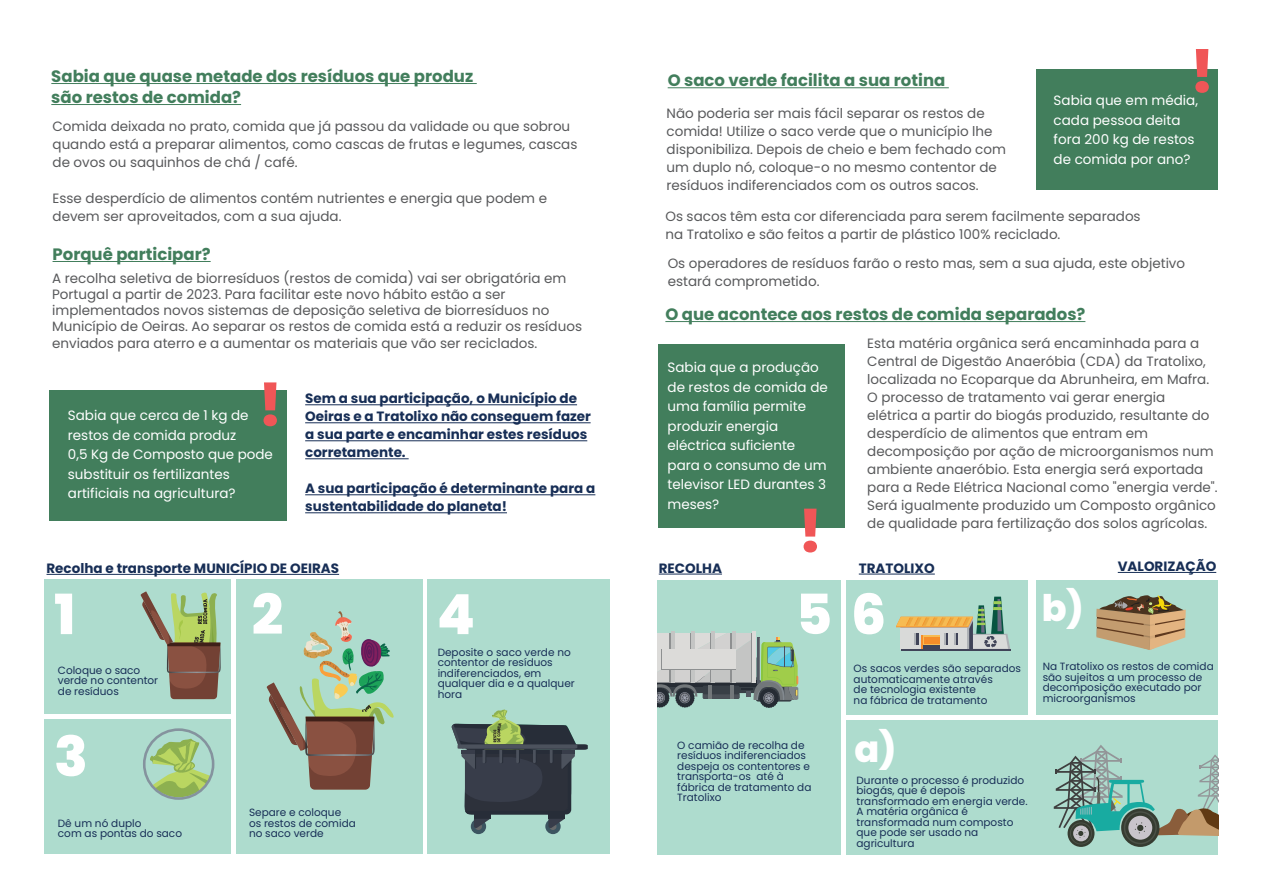
<style>
.page{position:relative;width:1263px;height:893px;background:#fff}
.page>*{position:absolute;margin:0;border:0;box-sizing:border-box;transform-origin:0 0}
.t1{font:800 58.5px "Poppins";color:#f05657}
.t2{font:800 55.35px "Poppins";color:#fff}
.t3{font:800 36.6px "Poppins";color:#fff}
.t4{font:700 16.5px/21px "Poppins";color:#427e5c}
.t5{font:13.5px/18px "Poppins";color:#58595b}
.t6{font:13.5px/19.5px "Poppins";color:#fff}
.t7{font:700 13.5px/18px "Poppins";color:#172e56}
.t8{font:10.5px/10.5px "Poppins";color:#172e56}
</style>
<div class="page">
<hr style="left:53px;top:261px;width:158px;height:1px;background:#427e5c">
<hr style="left:668px;top:87px;width:281px;height:1px;background:#427e5c">
<hr style="left:665px;top:321px;width:420px;height:1px;background:#427e5c">
<div style="left:1036px;top:69px;width:181px;height:121px;background:#427e5c"></div>
<div style="left:49px;top:390px;width:237px;height:130px;background:#427e5c"></div>
<hr style="left:51px;top:83px;width:426px;height:1px;background:#427e5c">
<hr style="left:51px;top:104px;width:190px;height:1px;background:#427e5c">
<hr style="left:305px;top:404px;width:272px;height:1px;background:#172e56">
<hr style="left:305px;top:422px;width:286px;height:1px;background:#172e56">
<hr style="left:305px;top:440px;width:282px;height:1px;background:#172e56">
<hr style="left:305px;top:458px;width:104px;height:1px;background:#172e56">
<hr style="left:305px;top:494px;width:290px;height:1px;background:#172e56">
<hr style="left:305px;top:512px;width:202px;height:1px;background:#172e56">
<div style="left:658px;top:344px;width:186px;height:184px;background:#427e5c"></div>
<div style="left:846px;top:580px;width:182px;height:135px;background:#aedcce"></div>
<div style="left:846px;top:720px;width:372px;height:135px;background:#aedcce"></div>
<div style="left:1036px;top:580px;width:181px;height:135px;background:#aedcce"></div>
<div style="left:45px;top:579px;width:186px;height:135px;background:#aedcce"></div>
<div style="left:236px;top:579px;width:186px;height:275px;background:#aedcce"></div>
<hr style="left:47px;top:574px;width:292px;height:1px;background:#172e56">
<div style="left:427px;top:579px;width:183px;height:275px;background:#aedcce"></div>
<div style="left:657px;top:580px;width:184px;height:274px;background:#aedcce"></div>
<div style="left:44px;top:719px;width:187px;height:135px;background:#aedcce"></div>
<svg style="left:141px;top:591px;width:80px;height:108px"></svg>
<svg style="left:143px;top:738px;width:71px;height:58px"></svg>
<div style="left:143px;top:728px;width:71px;height:72px;border:3px solid #85939e;border-radius:50%"></div>
<svg style="left:267px;top:611px;width:127px;height:179px"></svg>
<div style="left:471px;top:819px;width:15px;height:15px;background:#3c5561;border-radius:50%"></div>
<div style="left:475px;top:823px;width:7px;height:7px;background:#606568;border-radius:50%"></div>
<svg style="left:545px;top:819px;width:16px;height:15px"></svg>
<svg style="left:452px;top:709px;width:136px;height:120px"></svg>
<hr style="left:752px;top:632px;width:4px;height:51px;background:#dcdbd9">
<hr style="left:732px;top:632px;width:3px;height:51px;background:#c4c5c4">
<hr style="left:712px;top:632px;width:3px;height:51px;background:#c4c5c4">
<hr style="left:691px;top:632px;width:4px;height:51px;background:#c4c5c4">
<hr style="left:671px;top:632px;width:3px;height:51px;background:#c4c5c4">
<svg style="left:657px;top:633px;width:141px;height:75px"></svg>
<svg style="left:896px;top:597px;width:114px;height:53px"></svg>
<svg style="left:1096px;top:595px;width:90px;height:55px"></svg>
<div style="left:1121px;top:808px;width:38px;height:39px;background:#363c31;border-radius:50%"></div>
<div style="left:1067px;top:820px;width:27px;height:27px;background:#363c31;border-radius:50%"></div>
<svg style="left:1054px;top:745px;width:164px;height:99px"></svg>
<hr style="left:859px;top:574px;width:76px;height:1px;background:#172e56">
<hr style="left:659px;top:574px;width:63px;height:1px;background:#172e56">
<hr style="left:1118px;top:572px;width:98px;height:1px;background:#172e56">
<p class="t4" style="left:51px;top:66px;width:423px">Sabia que quase metade dos resíduos que produz são restos de comida?</p>
<p class="t5" style="left:53px;top:117px;width:526px">Comida deixada no prato, comida que já passou da validade ou que sobrou quando está a preparar alimentos, como cascas de frutas e legumes, cascas de ovos ou saquinhos de chá / café.</p>
<p class="t5" style="left:53px;top:189px;width:496px">Esse desperdício de alimentos contém nutrientes e energia que podem e devem ser aproveitados, com a sua ajuda.</p>
<p class="t4" style="left:53px;top:244px;width:160px">Porquê participar?</p>
<p class="t5" style="left:52px;top:270px;width:531px;line-height:16.2px">A recolha seletiva de biorresíduos (restos de comida) vai ser obrigatória em Portugal a partir de 2023. Para facilitar este novo hábito estão a ser implementados novos sistemas de deposição seletiva de biorresíduos no Município de Oeiras. Ao separar os restos de comida está a reduzir os resíduos enviados para aterro e a aumentar os materiais que vão ser reciclados.</p>
<h1 class="t1" style="left:258px;top:371px;width:26px">!</h1>
<p class="t6" style="left:68px;top:406px;width:207px">Sabia que cerca de 1 kg de restos de comida produz<br>0,5 Kg de Composto que pode substituir os fertilizantes artificiais na agricultura?</p>
<p class="t7" style="left:305px;top:390px;width:287px">Sem a sua participação, o Município de Oeiras e a Tratolixo não conseguem fazer a sua parte e encaminhar estes resíduos corretamente.</p>
<p class="t7" style="left:305px;top:480px;width:292px">A sua participação é determinante para a sustentabilidade do planeta!</p>
<p class="t7" style="left:47px;top:560px;width:294px">Recolha e transporte MUNICÍPIO DE OEIRAS</p>
<h1 class="t1" style="left:1190px;top:38px;width:26px">!</h1>
<p class="t4" style="left:668px;top:70px;width:279px">O saco verde facilita a sua rotina</p>
<p class="t6" style="left:1054px;top:91px;width:146px">Sabia que em média, cada pessoa deita fora 200 kg de restos de comida por ano?</p>
<p class="t5" style="left:666px;top:105px;width:341px">Não poderia ser mais fácil separar os restos de comida! Utilize o saco verde que o município lhe disponibiliza. Depois de cheio e bem fechado com um duplo nó, coloque-o no mesmo contentor de resíduos indiferenciados com os outros sacos.</p>
<p class="t5" style="left:665px;top:207px;width:477px">Os sacos têm esta cor diferenciada para serem facilmente separados na Tratolixo e são feitos a partir de plástico 100% reciclado.</p>
<p class="t5" style="left:668px;top:254px;width:519px">Os operadores de resíduos farão o resto mas, sem a sua ajuda, este objetivo estará comprometido.</p>
<p class="t4" style="left:665px;top:304px;width:421px">O que acontece aos restos de comida separados?</p>
<p class="t6" style="left:667px;top:358px;width:162px">Sabia que a produção de restos de comida de uma família permite produzir energia eléctrica suficiente para o consumo de um televisor LED durantes 3 meses?</p>
<h1 class="t1" style="left:798px;top:498px;width:26px">!</h1>
<p class="t5" style="left:867px;top:334px;width:352px">Esta matéria orgânica será encaminhada para a Central de Digestão Anaeróbia (CDA) da Tratolixo, localizada no Ecoparque da Abrunheira, em Mafra.<br>O processo de tratamento vai gerar energia elétrica a partir do biogás produzido, resultante do desperdício de alimentos que entram em decomposição por ação de microorganismos num ambiente anaeróbio. Esta energia será exportada para a Rede Elétrica Nacional como "energia verde".<br>Será igualmente produzido um Composto orgânico de qualidade para fertilização dos solos agrícolas.</p>
<p class="t7" style="left:659px;top:559px;width:65px">RECOLHA</p>
<p class="t7" style="left:859px;top:559px;width:78px">TRATOLIXO</p>
<p class="t7" style="left:1118px;top:558px;width:100px">VALORIZAÇÃO</p>
<h2 class="t2" style="left:54px;top:583px;width:23px">1</h2>
<h2 class="t2" style="left:252px;top:583px;width:33px">2</h2>
<h2 class="t2" style="left:437px;top:583px;width:40px">4</h2>
<h2 class="t2" style="left:796px;top:583px;width:92px">5 6</h2>
<h3 class="t3" style="left:1042px;top:587px;width:44px">b)</h3>
<p class="t8" style="left:438px;top:647px;width:139px">Deposite o saco verde no contentor de resíduos indiferenciados, em qualquer dia e a qualquer hora</p>
<p class="t8" style="left:58px;top:665px;width:102px">Coloque o saco verde no contentor de resíduos</p>
<p class="t8" style="left:1043px;top:661px;width:173px">Na Tratolixo os restos de comida são sujeitos a um processo de decomposição executado por microorganismos</p>
<p class="t8" style="left:854px;top:663px;width:169px">Os sacos verdes são separados automaticamente através<br>de tecnologia existente<br>na fábrica de tratamento</p>
<h2 class="t2" style="left:54px;top:724px;width:35px">3</h2>
<p class="t8" style="left:58px;top:818px;width:126px">Dê um nó duplo<br>com as pontas do saco</p>
<p class="t8" style="left:249px;top:807px;width:108px">Separe e coloque os restos de comida no saco verde</p>
<p class="t8" style="left:677px;top:740px;width:136px">O camião de recolha de resíduos indiferenciados despeja os contentores e transporta-os até à fábrica de tratamento da<br>Tratolixo</p>
<h3 class="t3" style="left:854px;top:728px;width:44px">a)</h3>
<p class="t8" style="left:856px;top:775px;width:173px">Durante o processo é produzido biogás, que é depois transformado em energia verde.<br>A matéria orgânica é transformada num composto que pode ser usado na agricultura</p>
</div>
